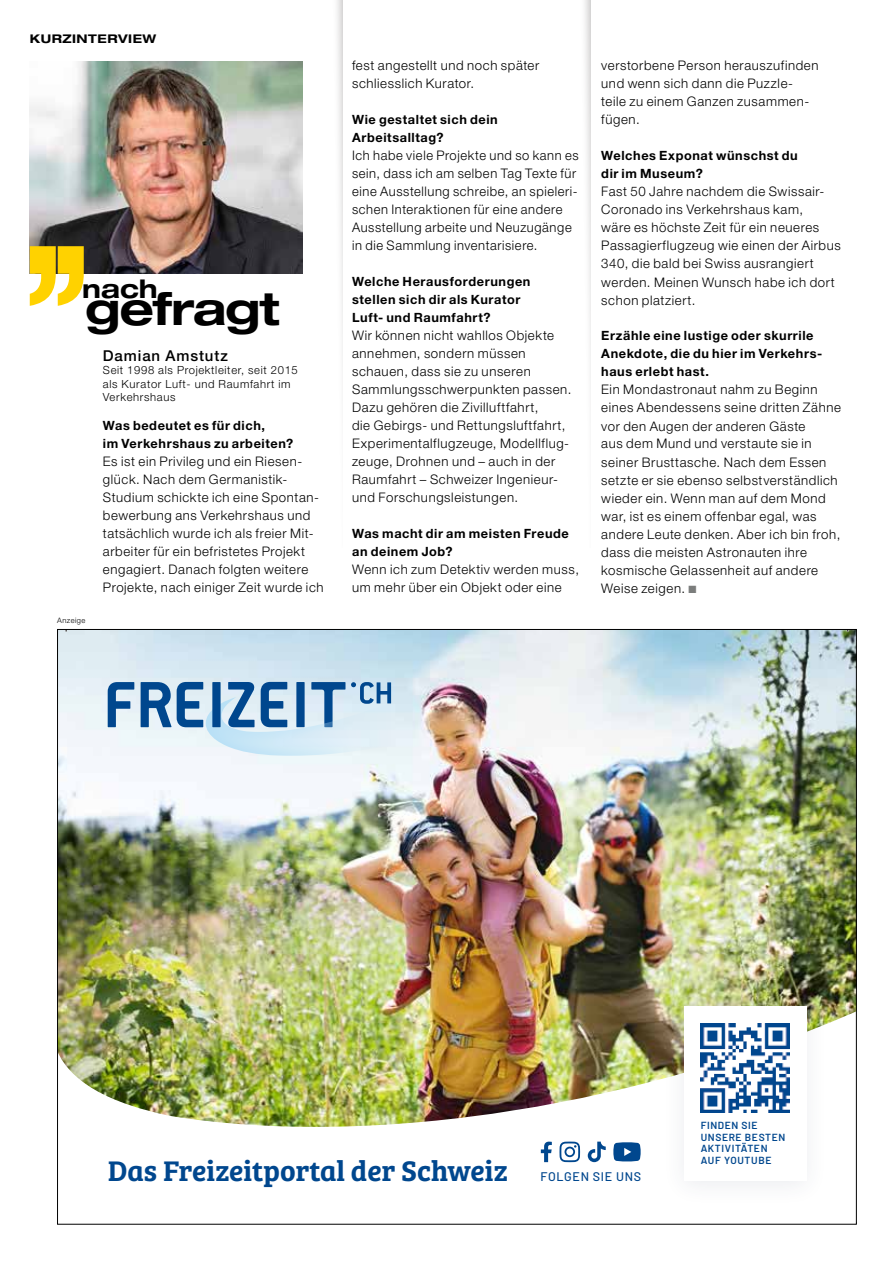
<style>
.page{position:relative;width:893px;height:1263px;background:#fff}
.page>*{position:absolute;margin:0;border:0;box-sizing:border-box;transform-origin:0 0}
.t1{font:700 expanded 45px "Helvetica Neue LT Pro";letter-spacing:-.02em;color:#000}
.t2{font:29.4px "Bree Serif Sb";color:#00478e}
.t3{font:700 expanded 25.5px "Helvetica Neue LT Pro";color:#000}
.t4{font:500 15px "Helvetica Neue LT Pro";letter-spacing:.06em;color:#000}
.t5{font:300 13.2px/18px "Helvetica Neue LT Pro";letter-spacing:.045em;color:#000}
.t6{font:700 12.75px/18px "Helvetica Neue LT Pro";letter-spacing:.045em;color:#000}
.t7{font:500 12.45px "Barlow";letter-spacing:.055em;color:#00478e}
.t8{font:700 expanded 12px "Helvetica Neue LT Pro";letter-spacing:.045em;color:#000}
.t9{font:300 11.25px/13.5px "Helvetica Neue LT Pro";letter-spacing:.06em;color:#000}
.t10{font:600 10.2px/11.7px "Barlow";letter-spacing:.06em;color:#00478e}
.t11{font:300 7.5px "Helvetica Neue LT Pro";letter-spacing:.06em;color:#000}
.s1{color:#7b7d7c}
</style>
<div class="page">
<img style="left:30px;top:61px;width:273px;height:213px">
<svg style="left:30px;top:246px;width:54px;height:60px"></svg>
<img style="left:59px;top:631px;width:796px;height:378px">
<svg style="left:108px;top:682px;width:26px;height:45px"></svg>
<svg style="left:177px;top:682px;width:214px;height:74px;background:#a8c5dd"></svg>
<svg style="left:141px;top:682px;width:30px;height:45px"></svg>
<img style="left:59px;top:1009px;width:796px;height:154px">
<div style="left:661px;top:987px;width:169px;height:221px;background:#303f63;opacity:.1"></div>
<div style="left:684px;top:1006px;width:122px;height:175px;background:#fff"></div>
<img style="left:701px;top:1024px;width:89px;height:89px">
<svg style="left:613px;top:1142px;width:28px;height:19px"></svg>
<svg style="left:588px;top:1141px;width:18px;height:21px"></svg>
<svg style="left:541px;top:1141px;width:11px;height:21px"></svg>
<svg style="left:559px;top:1141px;width:21px;height:21px"></svg>
<p class="t8" style="left:30px;top:30px;width:128px">KURZINTERVIEW</p>
<h3 class="t3" style="left:82px;top:272px;width:77px">nach</h3>
<h1 class="t1" style="left:85px;top:280px;width:196px">gefragt</h1>
<p class="t4" style="left:103px;top:347px;width:126px">Damian Amstutz</p>
<p class="t9" style="left:103px;top:363px;width:196px">Seit 1998 als Projektleiter, seit 2015 als Kurator Luft- und Raumfahrt im<br>Verkehrshaus</p>
<p class="t6" style="left:103px;top:416px;width:192px">Was bedeutet es für dich,<br>im Verkehrshaus zu arbeiten?</p>
<p class="t5" style="left:103px;top:452px;width:222px">Es ist ein Privileg und ein Riesen&shy;glück. Nach dem Germanistik-- Studium schickte ich eine Spontan&shy;bewerbung ans Verkehrshaus und tatsächlich wurde ich als freier Mit&shy;arbeiter für ein befristetes Projekt engagiert. Danach folgten weitere Projekte, nach einiger Zeit wurde ich</p>
<p class="t11" style="left:57px;top:615px;width:30px">Anzeige</p>
<p class="t5" style="left:352px;top:56px;width:189px">fest angestellt und noch später schliesslich Kurator.</p>
<p class="t6" style="left:352px;top:110px;width:147px">Wie gestaltet sich dein<br>Arbeitsalltag?</p>
<p class="t5" style="left:352px;top:146px;width:228px">Ich habe viele Projekte und so kann es sein, dass ich am selben Tag Texte für eine Ausstellung schreibe, an spieleri&shy;schen Interaktionen für eine andere Ausstellung arbeite und Neuzugänge in die Sammlung inventarisiere.</p>
<p class="t6" style="left:352px;top:272px;width:180px">Welche Herausforderungen stellen sich dir als Kurator<br>Luft- und Raumfahrt?</p>
<p class="t5" style="left:352px;top:326px;width:221px">Wir können nicht wahllos Objekte annehmen, sondern müssen schauen, dass sie zu unseren<br>Sammlungsschwerpunkten passen.<br>Dazu gehören die Zivilluftfahrt,<br>die Gebirgs- und Rettungsluftfahrt,<br>Experimentalflugzeuge, Modellflug&shy;zeuge, Drohnen und – auch in der<br>Raumfahrt – Schweizer Ingenieur&shy;und Forschungsleistungen.</p>
<p class="t6" style="left:352px;top:524px;width:218px">Was macht dir am meisten Freude an deinem Job?</p>
<p class="t5" style="left:352px;top:560px;width:228px">Wenn ich zum Detektiv werden muss, um mehr über ein Objekt oder eine</p>
<p class="t5" style="left:601px;top:56px;width:219px">verstorbene Person herauszufinden und wenn sich dann die Puzzle--<br>teile zu einem Ganzen zusammen&shy;fügen.</p>
<p class="t6" style="left:601px;top:147px;width:198px">Welches Exponat wünschst du dir im Museum?</p>
<p class="t5" style="left:601px;top:182px;width:241px">Fast 50 Jahre nachdem die Swissair-- Coronado ins Verkehrshaus kam,<br>wäre es höchste Zeit für ein neueres Passagierflugzeug wie einen der Airbus 340, die bald bei Swiss ausrangiert werden. Meinen Wunsch habe ich dort schon platziert.</p>
<p class="t6" style="left:601px;top:327px;width:222px">Erzähle eine lustige oder skurrile<br>Anekdote, die du hier im Verkehrs&shy;haus erlebt hast.</p>
<p class="t5" style="left:601px;top:380px;width:241px">Ein Mondastronaut nahm zu Beginn eines Abendessens seine dritten Zähne vor den Augen der anderen Gäste<br>aus dem Mund und verstaute sie in seiner Brusttasche. Nach dem Essen setzte er sie ebenso selbstverständlich wieder ein. Wenn man auf dem Mond war, ist es einem offenbar egal, was andere Leute denken. Aber ich bin froh, dass die meisten Astronauten ihre kosmische Gelassenheit auf andere Weise zeigen. <span class="s1">■</span></p>
<h2 class="t2" style="left:108px;top:1148px;width:402px">Das Freizeitportal der Schweiz</h2>
<p class="t7" style="left:540px;top:1167px;width:102px">FOLGEN SIE UNS</p>
<p class="t10" style="left:701px;top:1119px;width:86px">FINDEN SIE<br>UNSERE BESTEN<br>AKTIVITÄTEN<br>AUF YOUTUBE</p>
</div>
